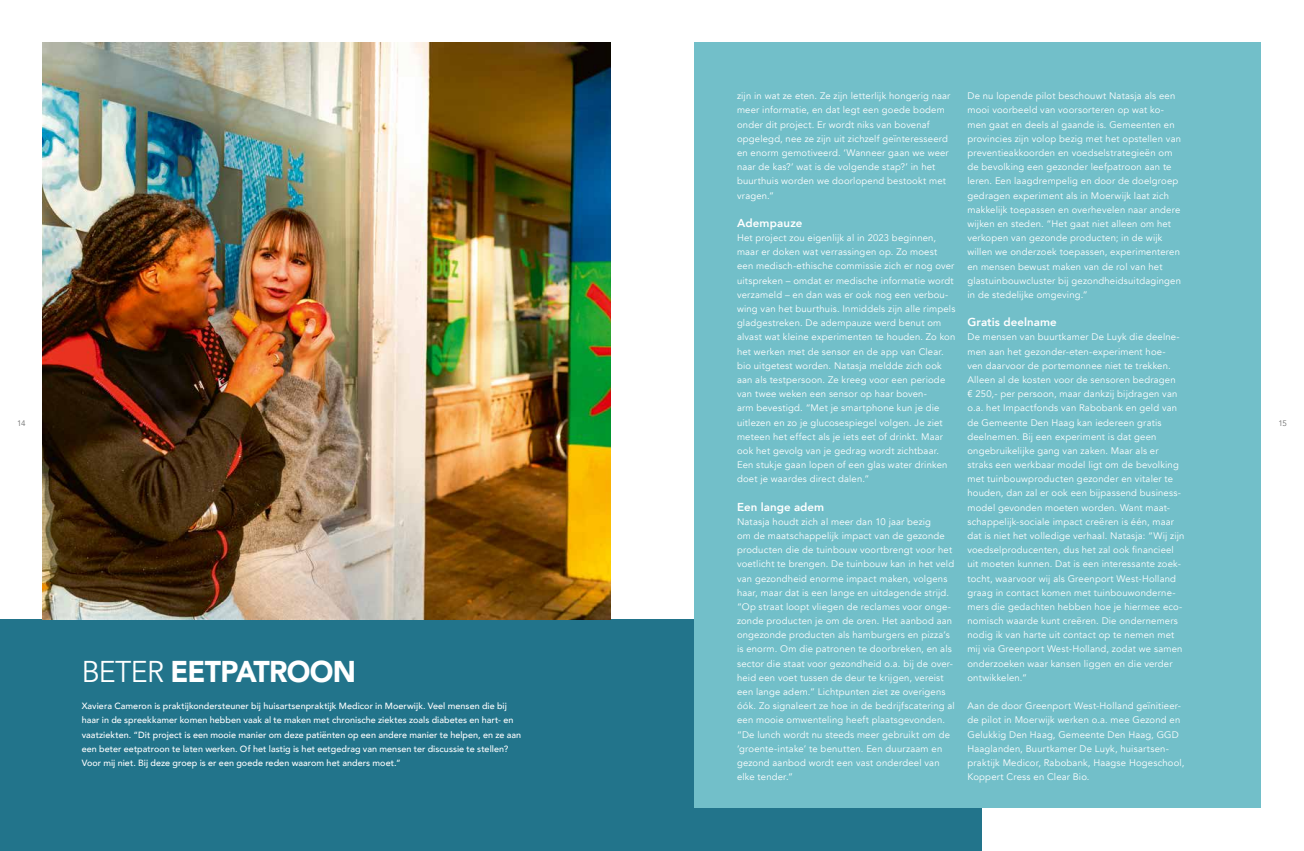
<style>
.page{position:relative;width:1304px;height:851px;background:#fff}
.page>*{position:absolute;margin:0;border:0;box-sizing:border-box;transform-origin:0 0}
.t1{font:900 30px "Avenir";letter-spacing:-.025em;color:#fff;scale:.95 1}
.t2{font:800 11.5px "Avenir";letter-spacing:.005em;color:#fff}
.t3{font:9.5px/14.2px "Avenir";letter-spacing:.02em;color:#fff}
.t4{font:500 9px/14.2px "Avenir";letter-spacing:.005em;color:#fff}
.t5{font:8px "Avenir";color:#6f7070}
.s1{font-weight:400}
</style>
<div class="page">
<div style="left:0;top:619px;width:982px;height:231px;background:#22748b"></div>
<div style="left:694px;top:43px;width:567px;height:765px;background:#72bfc9"></div>
<img style="left:43px;top:43px;width:568px;height:576px">
<p class="t3" style="left:737px;top:89px;width:215px">zijn in wat ze eten. Ze zijn letterlijk hongerig naar meer informatie, en dat legt een goede bodem onder dit project. Er wordt niks van bovenaf opgelegd, nee ze zijn uit zichzelf geïnteresseerd en enorm gemotiveerd. ‘Wanneer gaan we weer naar de kas?’ wat is de volgende stap?’ in het buurthuis worden we doorlopend bestookt met vragen.”</p>
<p class="t2" style="left:737px;top:214px;width:67px">Adempauze</p>
<p class="t3" style="left:737px;top:231px;width:220px">Het project zou eigenlijk al in 2023 beginnen, maar er doken wat verrassingen op. Zo moest een medisch-ethische commissie zich er nog over uitspreken – omdat er medische informatie wordt verzameld – en dan was er ook nog een verbou&shy;wing van het buurthuis. Inmiddels zijn alle rimpels gladgestreken. De adempauze werd benut om alvast wat kleine experimenten te houden. Zo kon het werken met de sensor en de app van Clear. bio uitgetest worden. Natasja meldde zich ook aan als testpersoon. Ze kreeg voor een periode van twee weken een sensor op haar boven-<br>arm bevestigd. “Met je smartphone kun je die uitlezen en zo je glucosespiegel volgen. Je ziet meteen het effect als je iets eet of drinkt. Maar ook het gevolg van je gedrag wordt zichtbaar.<br>Een stukje gaan lopen of een glas water drinken doet je waardes direct dalen.”</p>
<p class="t2" style="left:737px;top:497px;width:89px">Een lange adem</p>
<p class="t3" style="left:737px;top:514px;width:219px">Natasja houdt zich al meer dan 10 jaar bezig<br>om de maatschappelijk impact van de gezonde producten die de tuinbouw voortbrengt voor het voetlicht te brengen. De tuinbouw kan in het veld van gezondheid enorme impact maken, volgens haar, maar dat is een lange en uitdagende strijd. “Op straat loopt vliegen de reclames voor onge&shy;zonde producten je om de oren. Het aanbod aan ongezonde producten als hamburgers en pizza’s is enorm. Om die patronen te doorbreken, en als sector die staat voor gezondheid o.a. bij de over&shy;heid een voet tussen de deur te krijgen, vereist een lange adem.” Lichtpunten ziet ze overigens óók. Zo signaleert ze hoe in de bedrijfscatering al een mooie omwenteling heeft plaatsgevonden. “De lunch wordt nu steeds meer gebruikt om de ‘groente-intake’ te benutten. Een duurzaam en gezond aanbod wordt een vast onderdeel van elke tender.”</p>
<p class="t3" style="left:967px;top:89px;width:215px">De nu lopende pilot beschouwt Natasja als een mooi voorbeeld van voorsorteren op wat ko&shy;men gaat en deels al gaande is. Gemeenten en provincies zijn volop bezig met het opstellen van preventieakkoorden en voedselstrategieën om de bevolking een gezonder leefpatroon aan te leren. Een laagdrempelig en door de doelgroep gedragen experiment als in Moerwijk laat zich makkelijk toepassen en overhevelen naar andere wijken en steden. “Het gaat niet alleen om het verkopen van gezonde producten; in de wijk willen we onderzoek toepassen, experimenteren en mensen bewust maken van de rol van het glastuinbouwcluster bij gezondheidsuitdagingen in de stedelijke omgeving.”</p>
<p class="t2" style="left:967px;top:313px;width:91px">Gratis deelname</p>
<p class="t3" style="left:967px;top:330px;width:219px">De mensen van buurtkamer De Luyk die deelne&shy;men aan het gezonder-eten-experiment hoe-<br>ven daarvoor de portemonnee niet te trekken.<br>Alleen al de kosten voor de sensoren bedragen<br>€ 250,- per persoon, maar dankzij bijdragen van o.a. het Impactfonds van Rabobank en geld van de Gemeente Den Haag kan iedereen gratis deelnemen. Bij een experiment is dat geen ongebruikelijke gang van zaken. Maar als er straks een werkbaar model ligt om de bevolking met tuinbouwproducten gezonder en vitaler te houden, dan zal er ook een bijpassend business&shy;model gevonden moeten worden. Want maat&shy;schappelijk-sociale impact creëren is één, maar dat is niet het volledige verhaal. Natasja: “Wij zijn voedselproducenten, dus het zal ook financieel uit moeten kunnen. Dat is een interessante zoek&shy;tocht, waarvoor wij als Greenport West-Holland graag in contact komen met tuinbouwonderne&shy;mers die gedachten hebben hoe je hiermee eco&shy;nomisch waarde kunt creëren. Die ondernemers nodig ik van harte uit contact op te nemen met mij via Greenport West-Holland, zodat we samen onderzoeken waar kansen liggen en die verder ontwikkelen.”</p>
<p class="t3" style="left:967px;top:698px;width:218px">Aan de door Greenport West-Holland geïnitieer&shy;de pilot in Moerwijk werken o.a. mee Gezond en Gelukkig Den Haag, Gemeente Den Haag, GGD Haaglanden, Buurtkamer De Luyk, huisartsen&shy;praktijk Medicor, Rabobank, Haagse Hogeschool, Koppert Cress en Clear Bio.</p>
<p class="t5" style="left:17px;top:418px;width:10px">14</p>
<p class="t5" style="left:1278px;top:418px;width:10px">15</p>
<h1 class="t1" style="left:82px;top:645px;width:290px"><span class="s1">BETER</span> EETPATROON</h1>
<p class="t4" style="left:82px;top:698px;width:441px">Xaviera Cameron is praktijkondersteuner bij huisartsenpraktijk Medicor in Moerwijk. Veel mensen die bij haar in de spreekkamer komen hebben vaak al te maken met chronische ziektes zoals diabetes en hart- en vaatziekten. “Dit project is een mooie manier om deze patiënten op een andere manier te helpen, en ze aan een beter eetpatroon te laten werken. Of het lastig is het eetgedrag van mensen ter discussie te stellen?<br>Voor mij niet. Bij deze groep is er een goede reden waarom het anders moet.”</p>
</div>
